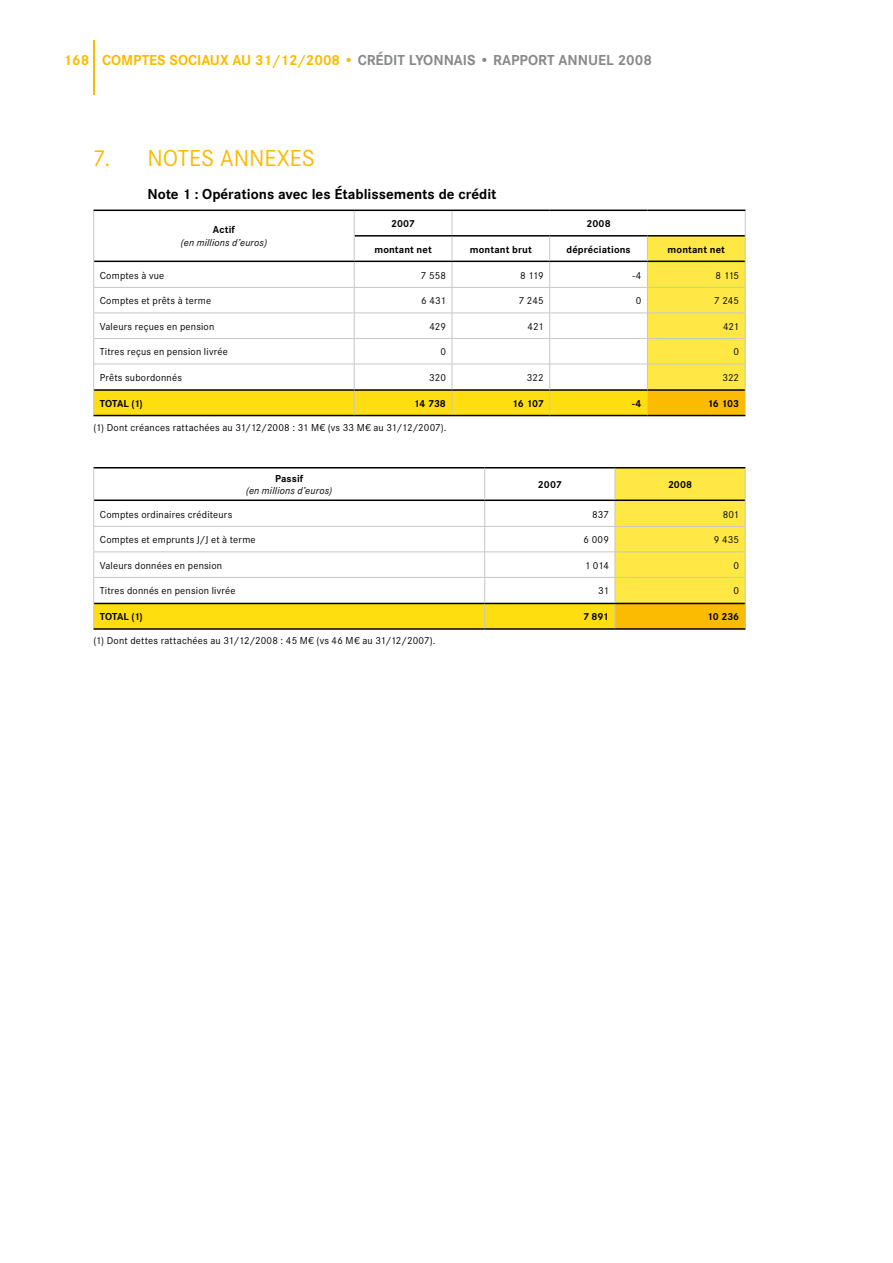
<style>
.page{position:relative;width:893px;height:1263px;background:#fff}
.page>*{position:absolute;margin:0;border:0;box-sizing:border-box;transform-origin:0 0}
.t1{font:24px "Corporate S";color:#fabb00;scale:.94 1}
.t2{font:24px "Corporate S";color:#fabb00}
.t3{font:700 15px "Corporate S";color:#87888a}
.t4{font:700 15px "Corporate S";color:#000}
.t5{font:700 15px "Corporate S";color:#fabb00}
.t6{font:10.5px "Corporate S";letter-spacing:.015em;color:#000}
.t7{font:700 10.5px "Corporate S";letter-spacing:.01em;color:#000}
.t8{font:italic 10.5px "Corporate S";letter-spacing:.02em;color:#000}
.s1{color:#fabb00}
</style>
<div class="page">
<hr style="left:94px;top:40px;width:1px;height:54px;background:#fabb00">
<hr style="left:94px;top:210px;width:260px;height:1px;background:#000">
<hr style="left:354px;top:210px;width:98px;height:1px;background:#000">
<hr style="left:452px;top:210px;width:98px;height:1px;background:#000">
<hr style="left:550px;top:210px;width:97px;height:1px;background:#000">
<hr style="left:647px;top:210px;width:98px;height:1px;background:#000">
<hr style="left:94px;top:415px;width:260px;height:1px;background:#000">
<hr style="left:354px;top:415px;width:98px;height:1px;background:#000">
<hr style="left:452px;top:415px;width:98px;height:1px;background:#000">
<hr style="left:550px;top:415px;width:97px;height:1px;background:#000">
<hr style="left:647px;top:415px;width:98px;height:1px;background:#000">
<svg style="left:93px;top:211px;width:653px;height:204px"></svg>
<hr style="left:94px;top:467px;width:391px;height:1px;background:#000">
<hr style="left:485px;top:467px;width:130px;height:1px;background:#000">
<hr style="left:615px;top:467px;width:130px;height:1px;background:#000">
<hr style="left:94px;top:628px;width:391px;height:2px;background:#000">
<hr style="left:485px;top:628px;width:130px;height:2px;background:#000">
<hr style="left:615px;top:628px;width:130px;height:2px;background:#000">
<svg style="left:93px;top:468px;width:653px;height:161px"></svg>
<h2 class="t5" style="left:64px;top:52px;width:115px">168 Com ptes socia</h2>
<h2 class="t3" style="left:210px;top:52px;width:328px"><span class="s1">ux au 31/12/2008 •</span> CRÉDIT LYONNAIS • Rapport</h2>
<h2 class="t3" style="left:558px;top:52px;width:11px">ann</h2>
<h2 class="t3" style="left:588px;top:52px;width:65px">uel 2008</h2>
<h1 class="t1" style="left:94px;top:144px;width:88px">7. Notes</h1>
<h1 class="t2" style="left:220px;top:144px;width:15px">anne</h1>
<h1 class="t2" style="left:277px;top:144px;width:25px">xes</h1>
<h2 class="t4" style="left:148px;top:186px;width:351px">Note 1 : Opérations avec les Établissements de crédit</h2>
<p class="t7" style="left:213px;top:224px;width:24px">Actif</p>
<p class="t8" style="left:181px;top:237px;width:87px">(en millions d’euros)</p>
<p class="t7" style="left:391px;top:217px;width:25px">2007</p>
<p class="t7" style="left:587px;top:217px;width:26px">2008</p>
<p class="t7" style="left:374px;top:243px;width:59px">montant net</p>
<p class="t7" style="left:470px;top:243px;width:63px">montant brut</p>
<p class="t7" style="left:566px;top:243px;width:66px">dépréciations</p>
<p class="t7" style="left:668px;top:243px;width:59px">montant net</p>
<p class="t6" style="left:100px;top:269px;width:66px">Comptes à vue</p>
<p class="t6" style="left:421px;top:269px;width:27px">7 558</p>
<p class="t6" style="left:520px;top:269px;width:25px">8 119</p>
<p class="t6" style="left:632px;top:269px;width:11px">-4</p>
<p class="t6" style="left:715px;top:269px;width:25px">8 115</p>
<p class="t6" style="left:100px;top:295px;width:113px">Comptes et prêts à terme</p>
<p class="t6" style="left:421px;top:295px;width:26px">6 431</p>
<p class="t6" style="left:519px;top:295px;width:27px">7 245</p>
<p class="t6" style="left:636px;top:295px;width:7px">0</p>
<p class="t6" style="left:714px;top:295px;width:27px">7 245</p>
<p class="t6" style="left:100px;top:320px;width:116px">Valeurs reçues en pension</p>
<p class="t6" style="left:429px;top:320px;width:18px">429</p>
<p class="t6" style="left:528px;top:320px;width:18px">421</p>
<p class="t6" style="left:723px;top:320px;width:18px">421</p>
<p class="t6" style="left:100px;top:346px;width:130px">Titres reçus en pension livrée</p>
<p class="t6" style="left:440px;top:346px;width:7px">0</p>
<p class="t6" style="left:734px;top:346px;width:7px">0</p>
<p class="t6" style="left:100px;top:371px;width:84px">Prêts subordonnés</p>
<p class="t6" style="left:429px;top:371px;width:18px">320</p>
<p class="t6" style="left:527px;top:371px;width:18px">322</p>
<p class="t6" style="left:722px;top:371px;width:18px">322</p>
<p class="t7" style="left:100px;top:397px;width:45px">TOTAL (1)</p>
<p class="t7" style="left:414px;top:397px;width:34px">14 738</p>
<p class="t7" style="left:512px;top:397px;width:33px">16 107</p>
<p class="t7" style="left:632px;top:397px;width:11px">-4</p>
<p class="t7" style="left:707px;top:397px;width:33px">16 103</p>
<p class="t6" style="left:94px;top:422px;width:355px">(1) Dont créances rattachées au 31/12/2008 : 31 M€ (vs 33 M€ au 31/12/2007).</p>
<p class="t7" style="left:275px;top:472px;width:30px">Passif</p>
<p class="t8" style="left:246px;top:485px;width:87px">(en millions d’euros)</p>
<p class="t7" style="left:538px;top:478px;width:25px">2007</p>
<p class="t7" style="left:668px;top:478px;width:26px">2008</p>
<p class="t6" style="left:100px;top:508px;width:134px">Comptes ordinaires créditeurs</p>
<p class="t6" style="left:592px;top:508px;width:18px">837</p>
<p class="t6" style="left:723px;top:508px;width:18px">801</p>
<p class="t6" style="left:100px;top:534px;width:157px">Comptes et emprunts J/J et à terme</p>
<p class="t6" style="left:583px;top:534px;width:27px">6 009</p>
<p class="t6" style="left:714px;top:534px;width:27px">9 435</p>
<p class="t6" style="left:100px;top:559px;width:124px">Valeurs données en pension</p>
<p class="t6" style="left:585px;top:559px;width:26px">1 014</p>
<p class="t6" style="left:734px;top:559px;width:7px">0</p>
<p class="t6" style="left:100px;top:585px;width:137px">Titres donnés en pension livrée</p>
<p class="t6" style="left:598px;top:585px;width:12px">31</p>
<p class="t6" style="left:734px;top:585px;width:7px">0</p>
<p class="t7" style="left:100px;top:611px;width:45px">TOTAL (1)</p>
<p class="t7" style="left:583px;top:611px;width:27px">7 891</p>
<p class="t7" style="left:707px;top:611px;width:34px">10 236</p>
<p class="t6" style="left:94px;top:634px;width:343px">(1) Dont dettes rattachées au 31/12/2008 : 45 M€ (vs 46 M€ au 31/12/2007).</p>
</div>
